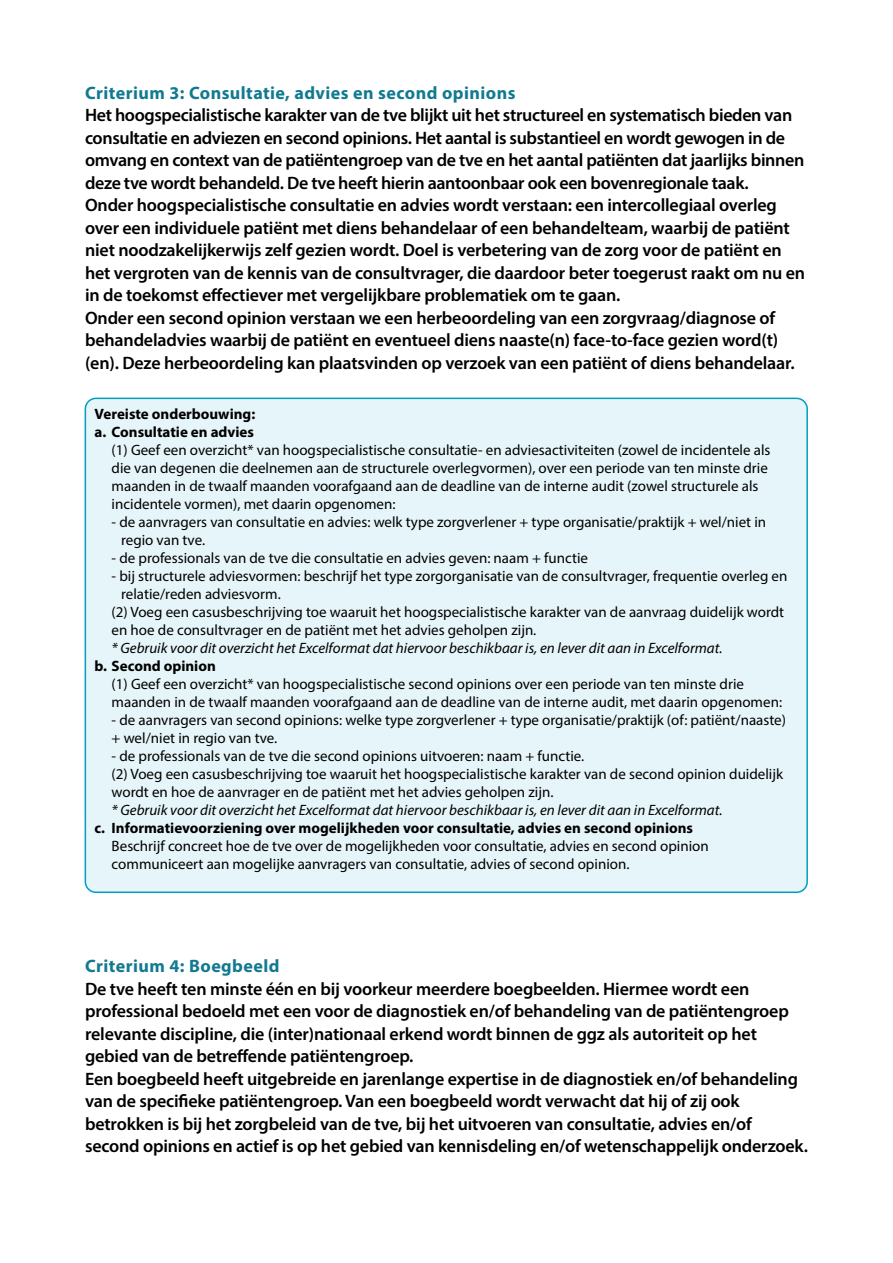
<style>
.page{position:relative;width:893px;height:1263px;background:#fff}
.page>*{position:absolute;margin:0;border:0;box-sizing:border-box;transform-origin:0 0}
.t1{font:600 18px/22.5px "Myriad Pro";letter-spacing:-.01em;color:#000}
.t2{font:700 18px "Myriad Pro";letter-spacing:.025em;color:#117a90}
.t3{font:15px/18px "Myriad Pro";color:#000}
.t4{font:italic 15px "Myriad Pro";color:#000}
.t5{font:700 15px/18px "Myriad Pro";color:#000}
</style>
<div class="page">
<div style="left:85px;top:398px;width:722px;height:494px;background:#e6f5f9;border-radius:11px"></div>
<div style="left:85px;top:398px;width:723px;height:495px;border:2px solid #009fc2;border-radius:11px"></div>
<p class="t2" style="left:85px;top:81px;width:432px">Criterium 3: Consultatie, advies en second opinions</p>
<p class="t1" style="left:85px;top:103px;width:722px">Het hoogspecialistische karakter van de tve blijkt uit het structureel en systematisch bieden van consultatie en adviezen en second opinions. Het aantal is substantieel en wordt gewogen in de omvang en context van de patiëntengroep van de tve en het aantal patiënten dat jaarlijks binnen deze tve wordt behandeld. De tve heeft hierin aantoonbaar ook een bovenregionale taak.<br>Onder hoogspecialistische consultatie en advies wordt verstaan: een intercollegiaal overleg over een individuele patiënt met diens behandelaar of een behandelteam, waarbij de patiënt niet noodzakelijkerwijs zelf gezien wordt. Doel is verbetering van de zorg voor de patiënt en het vergroten van de kennis van de consultvrager, die daardoor beter toegerust raakt om nu en in de toekomst effectiever met vergelijkbare problematiek om te gaan.<br>Onder een second opinion verstaan we een herbeoordeling van een zorgvraag/diagnose of behandeladvies waarbij de patiënt en eventueel diens naaste(n) face-to-face gezien word(t) (en). Deze herbeoordeling kan plaatsvinden op verzoek van een patiënt of diens behandelaar.</p>
<p class="t5" style="left:95px;top:404px;width:162px">Vereiste onderbouwing: a. Consultatie en advies</p>
<p class="t3" style="left:112px;top:441px;width:660px">(1) Geef een overzicht* van hoogspecialistische consultatie- en adviesactiviteiten (zowel de incidentele als die van degenen die deelnemen aan de structurele overlegvormen), over een periode van ten minste drie maanden in de twaalf maanden voorafgaand aan de deadline van de interne audit (zowel structurele als incidentele vormen), met daarin opgenomen:</p>
<p class="t3" style="left:121px;top:513px;width:647px;text-indent:-10px">- de aanvragers van consultatie en advies: welk type zorgverlener + type organisatie/praktijk + wel/niet in regio van tve.</p>
<p class="t3" style="left:112px;top:549px;width:478px">- de professionals van de tve die consultatie en advies geven: naam + functie</p>
<p class="t3" style="left:112px;top:567px;width:677px">- bij structurele adviesvormen: beschrijf het type zorgorganisatie van de consultvrager, frequentie overleg en</p>
<p class="t3" style="left:121px;top:585px;width:161px">relatie/reden adviesvorm.</p>
<p class="t3" style="left:112px;top:603px;width:674px">(2) Voeg een casusbeschrijving toe waaruit het hoogspecialistische karakter van de aanvraag duidelijk wordt</p>
<p class="t3" style="left:112px;top:621px;width:426px">en hoe de consultvrager en de patiënt met het advies geholpen zijn.</p>
<p class="t4" style="left:112px;top:639px;width:612px">* Gebruik voor dit overzicht het Excelformat dat hiervoor beschikbaar is, en lever dit aan in Excelformat.</p>
<p class="t5" style="left:95px;top:656px;width:123px">b. Second opinion</p>
<p class="t3" style="left:112px;top:675px;width:672px">(1) Geef een overzicht* van hoogspecialistische second opinions over een periode van ten minste drie maanden in de twaalf maanden voorafgaand aan de deadline van de interne audit, met daarin opgenomen:</p>
<p class="t3" style="left:112px;top:711px;width:676px">- de aanvragers van second opinions: welke type zorgverlener + type organisatie/praktijk (of: patiënt/naaste) + wel/niet in regio van tve.</p>
<p class="t3" style="left:112px;top:747px;width:673px">- de professionals van de tve die second opinions uitvoeren: naam + functie.<br>(2) Voeg een casusbeschrijving toe waaruit het hoogspecialistische karakter van de second opinion duidelijk wordt en hoe de aanvrager en de patiënt met het advies geholpen zijn.</p>
<p class="t4" style="left:112px;top:801px;width:612px">* Gebruik voor dit overzicht het Excelformat dat hiervoor beschikbaar is, en lever dit aan in Excelformat.</p>
<p class="t5" style="left:95px;top:818px;width:600px">c. Informatievoorziening over mogelijkheden voor consultatie, advies en second opinions</p>
<p class="t3" style="left:112px;top:837px;width:599px">Beschrijf concreet hoe de tve over de mogelijkheden voor consultatie, advies en second opinion communiceert aan mogelijke aanvragers van consultatie, advies of second opinion.</p>
<p class="t2" style="left:85px;top:955px;width:196px">Criterium 4: Boegbeeld</p>
<p class="t1" style="left:85px;top:977px;width:724px">De tve heeft ten minste één en bij voorkeur meerdere boegbeelden. Hiermee wordt een professional bedoeld met een voor de diagnostiek en/of behandeling van de patiëntengroep relevante discipline, die (inter)nationaal erkend wordt binnen de ggz als autoriteit op het gebied van de betreffende patiëntengroep.<br>Een boegbeeld heeft uitgebreide en jarenlange expertise in de diagnostiek en/of behandeling van de specifieke patiëntengroep. Van een boegbeeld wordt verwacht dat hij of zij ook betrokken is bij het zorgbeleid van de tve, bij het uitvoeren van consultatie, advies en/of second opinions en actief is op het gebied van kennisdeling en/of wetenschappelijk onderzoek.</p>
</div>
